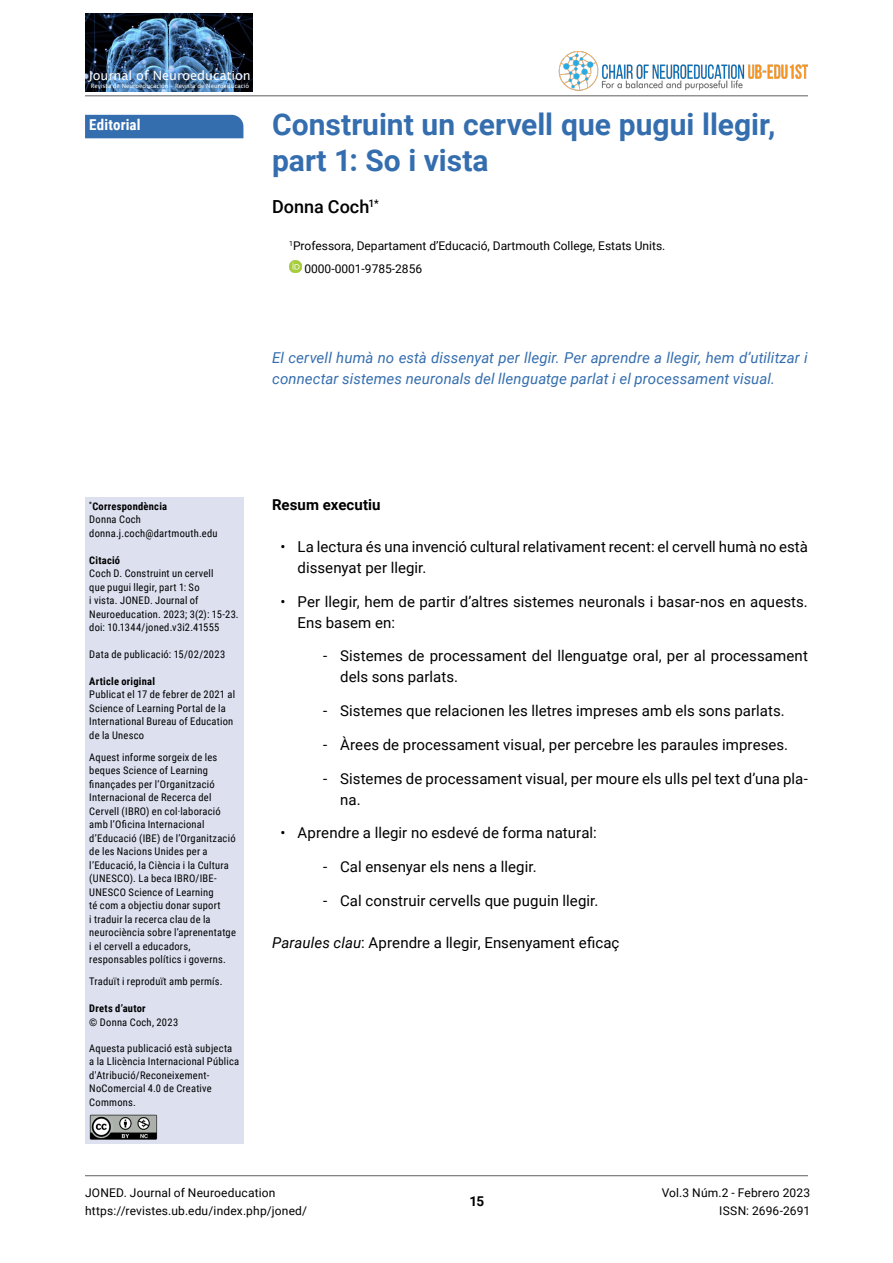
<style>
.page{position:relative;width:893px;height:1263px;background:#fff}
.page>*{position:absolute;margin:0;border:0;box-sizing:border-box;transform-origin:0 0}
.t1{font:700 30px/36px "Roboto";color:#356eaf}
.t2{font:500 18px "Roboto";letter-spacing:.005em;color:#000}
.t3{font:15px/21px "Roboto";letter-spacing:.005em;color:#000}
.t4{font:italic 15px/21px "Roboto";letter-spacing:.005em;color:#356eaf}
.t5{font:700 15px "Roboto";letter-spacing:.005em;color:#000}
.t6{font:700 15px "Roboto Condensed";letter-spacing:.01em;color:#fff}
.t7{font:700 13.5px "Roboto";color:#000}
.t8{font:12.75px "Lucida Sans";color:#fff}
.t9{font:12px/18px "Roboto";letter-spacing:.005em;color:#000}
.t10{font:10.5px/13.5px "Roboto Condensed";letter-spacing:.02em;color:#000}
.t11{font:700 10.5px "Roboto Condensed";letter-spacing:.02em;color:#000}
.t12{font:6px "Lucida Sans";color:#fff}
.s1{font-weight:700}
.s2{font-style:italic}
</style>
<div class="page">
<hr style="left:85px;top:1175px;width:723px;height:1px;background:#707172">
<hr style="left:85px;top:95px;width:723px;height:1px;background:#707172">
<svg style="left:289px;top:260px;width:12px;height:13px"></svg>
<img style="left:85px;top:14px;width:167px;height:78px">
<img style="left:558px;top:52px;width:250px;height:39px">
<div style="left:85px;top:498px;width:158px;height:646px;background:#dce0ef"></div>
<img style="left:89px;top:1114px;width:68px;height:25px">
<div style="left:85px;top:115px;width:158px;height:23px;background:#356eaf"></div>
<p class="t8" style="left:89px;top:68px;width:164px">Journal of Neuroeducation</p>
<p class="t12" style="left:91px;top:83px;width:160px">Revista de Neuroeducación – Revista de Neuroeducació</p>
<h3 class="t6" style="left:89px;top:114px;width:53px">Editorial</h3>
<h1 class="t1" style="left:272px;top:105px;width:505px">Construint un cervell que pugui llegir, part 1: So i vista</h1>
<h2 class="t2" style="left:272px;top:194px;width:108px">Donna Coch<sup>1*</sup></h2>
<p class="t9" style="left:304px;top:235px;width:362px;line-height:22.2px;text-indent:-15px"><sup>1</sup>Professora, Departament d’Educació, Dartmouth College, Estats Units.<br>0000-0001-9785-2856</p>
<h3 class="t4" style="left:272px;top:346px;width:537px">El cervell humà no està dissenyat per llegir. Per aprendre a llegir, hem d’utilitzar i connectar sistemes neuronals del llenguatge parlat i el processament visual.</h3>
<p class="t10" style="left:89px;top:499px;width:130px"><sup>*</sup><span class="s1">Correspondència<br></span>Donna Coch donna.j.coch@dartmouth.edu</p>
<p class="t11" style="left:89px;top:553px;width:32px">Citació</p>
<p class="t10" style="left:89px;top:566px;width:151px">Coch D. Construint un cervell<br>que pugui llegir, part 1: So<br>i vista. JONED. Journal of<br>Neuroeducation. 2023; 3(2): 15-23. doi: 10.1344/joned.v3i2.41555</p>
<p class="t10" style="left:89px;top:647px;width:137px">Data de publicació: 15/02/2023</p>
<p class="t11" style="left:89px;top:673px;width:67px">Article original</p>
<p class="t10" style="left:89px;top:687px;width:147px">Publicat el 17 de febrer de 2021 al<br>Science of Learning Portal de la<br>International Bureau of Education de la Unesco</p>
<p class="t10" style="left:89px;top:750px;width:148px">Aquest informe sorgeix de les beques Science of Learning finançades per l’Organització<br>Internacional de Recerca del<br>Cervell (IBRO) en col·laboració amb l’Oficina Internacional d’Educació (IBE) de l’Organització de les Nacions Unides per a l’Educació, la Ciència i la Cultura (UNESCO). La beca IBRO/IBE-<br>UNESCO Science of Learning<br>té com a objectiu donar suport<br>i traduir la recerca clau de la neurociència sobre l’aprenentatge i el cervell a educadors, responsables polítics i governs.</p>
<p class="t10" style="left:89px;top:974px;width:135px">Traduït i reproduït amb permís.</p>
<p class="t11" style="left:89px;top:1001px;width:58px">Drets d’autor</p>
<p class="t10" style="left:89px;top:1015px;width:90px">© Donna Coch, 2023</p>
<p class="t10" style="left:89px;top:1041px;width:151px">Aquesta publicació està subjecta a la Llicència Internacional Pública d'Atribució/Reconeixement-<br>NoComercial 4.0 de Creative<br>Commons.</p>
<h3 class="t5" style="left:272px;top:494px;width:110px">Resum executiu</h3>
<h3 class="t3" style="left:298px;top:535px;width:512px;text-indent:-17px">• La lectura és una invenció cultural relativament recent: el cervell humà no està dissenyat per llegir.</h3>
<h3 class="t3" style="left:298px;top:590px;width:512px;text-indent:-17px">• Per llegir, hem de partir d’altres sistemes neuronals i basar-nos en aquests.<br>Ens basem en:</h3>
<h3 class="t3" style="left:340px;top:645px;width:469px;text-indent:-17px">‐ Sistemes de processament del llenguatge oral, per al processament dels sons parlats.</h3>
<h3 class="t3" style="left:323px;top:700px;width:463px">‐ Sistemes que relacionen les lletres impreses amb els sons parlats.</h3>
<h3 class="t3" style="left:323px;top:733px;width:466px">‐ Àrees de processament visual, per percebre les paraules impreses.</h3>
<h3 class="t3" style="left:340px;top:767px;width:469px;text-indent:-17px">‐ Sistemes de processament visual, per moure els ulls pel text d’una pla&shy;na.</h3>
<h3 class="t3" style="left:281px;top:822px;width:318px">• Aprendre a llegir no esdevé de forma natural:</h3>
<h3 class="t3" style="left:323px;top:856px;width:215px">‐ Cal ensenyar els nens a llegir.</h3>
<h3 class="t3" style="left:323px;top:889px;width:277px">‐ Cal construir cervells que puguin llegir.</h3>
<h3 class="t3" style="left:272px;top:931px;width:349px"><span class="s2">Paraules clau</span>: Aprendre a llegir, Ensenyament eficaç</h3>
<p class="t9" style="left:85px;top:1183px;width:224px">JONED. Journal of Neuroeducation https://revistes.ub.edu/index.php/joned/</p>
<p class="t9" style="left:662px;top:1183px;width:150px;text-align:right">Vol.3 Núm.2 - Febrero 2023<br>ISSN: 2696-2691</p>
<p class="t7" style="left:469px;top:1192px;width:16px">15</p>
</div>
